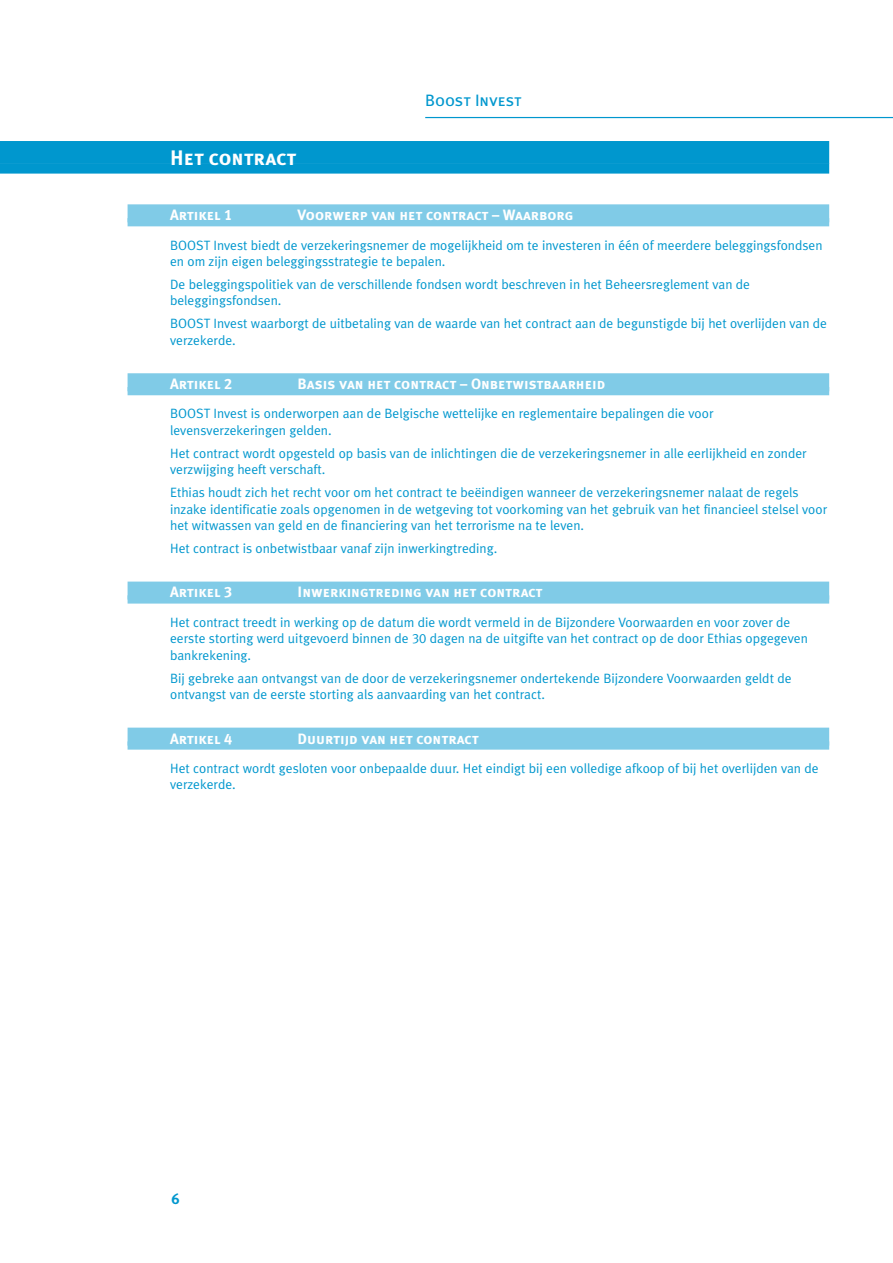
<style>
.page{position:relative;width:893px;height:1263px;background:#fff}
.page>*{position:absolute;margin:0;border:0;box-sizing:border-box;transform-origin:0 0}
.t1{font:21px "Meta Ethias Bold Caps";color:#fff}
.t2{font:16.5px "Meta Ethias Book Caps";letter-spacing:-.005em;color:#0097ce}
.t3{font:15px "Meta Ethias Bold Caps";color:#fff}
.t4{font:15px "Meta Ethias Bold Caps";color:#0097ce}
.t5{font:13.5px/16.5px "Meta Ethias Normal";color:#0097ce}
</style>
<div class="page">
<hr style="left:425px;top:117px;width:468px;height:1px;background:#0097ce">
<div style="left:0;top:141px;width:829px;height:22px;background:#0097ce"></div>
<div style="left:0;top:163px;width:829px;height:11px;background:#0097ce"></div>
<div style="left:128px;top:204px;width:701px;height:18px;background:#80cbe7"></div>
<div style="left:128px;top:218px;width:701px;height:8px;background:#80cbe7"></div>
<div style="left:128px;top:373px;width:701px;height:18px;background:#80cbe7"></div>
<div style="left:128px;top:387px;width:701px;height:8px;background:#80cbe7"></div>
<div style="left:128px;top:582px;width:701px;height:18px;background:#80cbe7"></div>
<div style="left:128px;top:595px;width:701px;height:9px;background:#80cbe7"></div>
<div style="left:128px;top:728px;width:701px;height:18px;background:#80cbe7"></div>
<div style="left:128px;top:741px;width:701px;height:9px;background:#80cbe7"></div>
<h1 class="t1" style="left:170px;top:146px;width:128px">Het contract</h1>
<p class="t2" style="left:425px;top:91px;width:98px">Boost Invest</p>
<p class="t3" style="left:170px;top:206px;width:64px">Artikel 1</p>
<p class="t3" style="left:298px;top:206px;width:277px">Voorwerp van het contract – Waarborg</p>
<p class="t5" style="left:170px;top:236px;width:654px">BOOST Invest biedt de verzekeringsnemer de mogelijkheid om te investeren in één of meerdere beleggingsfondsen en om zijn eigen beleggingsstrategie te bepalen.</p>
<p class="t5" style="left:170px;top:276px;width:581px">De beleggingspolitiek van de verschillende fondsen wordt beschreven in het Beheersreglement van de beleggingsfondsen.</p>
<p class="t5" style="left:170px;top:315px;width:658px">BOOST Invest waarborgt de uitbetaling van de waarde van het contract aan de begunstigde bij het overlijden van de verzekerde.</p>
<p class="t3" style="left:170px;top:375px;width:64px">Artikel 2</p>
<p class="t3" style="left:298px;top:375px;width:309px">Basis van het contract – Onbetwistbaarheid</p>
<p class="t5" style="left:170px;top:405px;width:545px">BOOST Invest is onderworpen aan de Belgische wettelijke en reglementaire bepalingen die voor levensverzekeringen gelden.</p>
<p class="t5" style="left:170px;top:445px;width:638px">Het contract wordt opgesteld op basis van de inlichtingen die de verzekeringsnemer in alle eerlijkheid en zonder verzwijging heeft verschaft.</p>
<p class="t5" style="left:170px;top:484px;width:659px">Ethias houdt zich het recht voor om het contract te beëindigen wanneer de verzekeringsnemer nalaat de regels inzake identificatie zoals opgenomen in de wetgeving tot voorkoming van het gebruik van het financieel stelsel voor het witwassen van geld en de financiering van het terrorisme na te leven.</p>
<p class="t5" style="left:170px;top:540px;width:329px">Het contract is onbetwistbaar vanaf zijn inwerkingtreding.</p>
<p class="t3" style="left:170px;top:584px;width:64px">Artikel 3</p>
<p class="t3" style="left:298px;top:584px;width:246px">Inwerkingtreding van het contract</p>
<p class="t5" style="left:170px;top:614px;width:639px">Het contract treedt in werking op de datum die wordt vermeld in de Bijzondere Voorwaarden en voor zover de eerste storting werd uitgevoerd binnen de 30 dagen na de uitgifte van het contract op de door Ethias opgegeven bankrekening.</p>
<p class="t5" style="left:170px;top:669px;width:623px">Bij gebreke aan ontvangst van de door de verzekeringsnemer ondertekende Bijzondere Voorwaarden geldt de ontvangst van de eerste storting als aanvaarding van het contract.</p>
<p class="t3" style="left:170px;top:730px;width:64px">Artikel 4</p>
<p class="t3" style="left:298px;top:730px;width:183px">Duurtijd van het contract</p>
<p class="t5" style="left:170px;top:760px;width:650px">Het contract wordt gesloten voor onbepaalde duur. Het eindigt bij een volledige afkoop of bij het overlijden van de verzekerde.</p>
<p class="t4" style="left:172px;top:1190px;width:10px">6</p>
</div>
